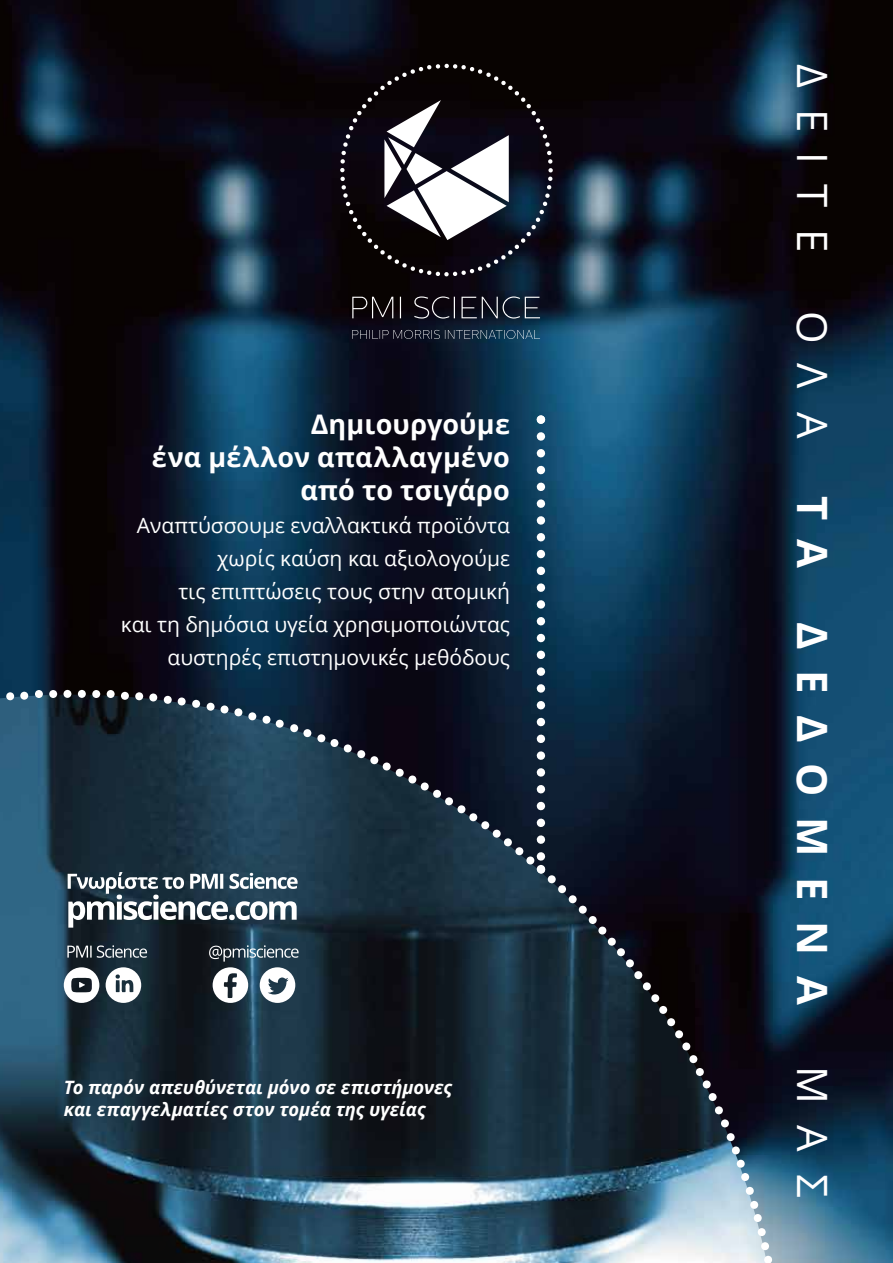
<style>
.page{position:relative;width:893px;height:1263px;background:#fff}
.page>*{position:absolute;margin:0;border:0;box-sizing:border-box;transform-origin:0 0}
.t1{font:41.85px "Open Sans";letter-spacing:.5em;color:#fff}
.t2{font:700 41.85px "Open Sans";letter-spacing:.495em;color:#fff}
.t3{font:700 27px/33.2px "Open Sans";letter-spacing:.01em;color:#fff;text-align:right}
.t4{font:21px/33px "Open Sans";color:#fff;text-align:right}
.t5{font:italic 700 18.45px/22px "Open Sans";color:#fff}
</style>
<div class="page">
<img style="left:0;top:0;width:893px;height:1263px">
<svg style="left:0;top:690px;width:787px;height:573px"></svg>
<svg style="left:537px;top:415px;width:8px;height:458px"></svg>
<svg style="left:68px;top:872px;width:230px;height:56px"></svg>
<svg style="left:67px;top:945px;width:80px;height:13px"></svg>
<svg style="left:209px;top:945px;width:90px;height:16px"></svg>
<svg style="left:260px;top:967px;width:35px;height:36px"></svg>
<svg style="left:213px;top:967px;width:35px;height:36px"></svg>
<svg style="left:64px;top:967px;width:35px;height:36px"></svg>
<svg style="left:106px;top:967px;width:35px;height:36px"></svg>
<svg style="left:340px;top:64px;width:213px;height:212px"></svg>
<svg style="left:352px;top:296px;width:188px;height:43px"></svg>
<p class="t3" style="left:152px;top:407px;width:360px">Δημιουργούμε<br>ένα μέλλον απαλλαγμένο από το τσιγάρο</p>
<p class="t4" style="left:121px;top:508px;width:391px">Αναπτύσσουμε εναλλακτικά προϊόντα χωρίς καύση και αξιολογούμε<br>τις επιπτώσεις τους στην ατομική<br>και τη δημόσια υγεία χρησιμοποιώντας αυστηρές επιστημονικές μεθόδους</p>
<p class="t5" style="left:64px;top:1075px;width:390px">Το παρόν απευθύνεται μόνο σε επιστήμονες και επαγγελματίες στον τομέα της υγείας</p>
<h1 class="t1" style="left:841px;top:64px;width:190px;rotate:90deg">ΔΕΙΤΕ</h1>
<h1 class="t1" style="left:841px;top:311px;width:129px;rotate:90deg">ΟΛΑ</h1>
<h1 class="t2" style="left:842px;top:496px;width:73px;rotate:90deg">Τ Α</h1>
<h1 class="t2" style="left:842px;top:622px;width:384px;rotate:90deg">ΔΕΔΟΜΕΝΑ</h1>
<h1 class="t1" style="left:841px;top:1065px;width:133px;rotate:90deg">ΜΑΣ</h1>
</div>
